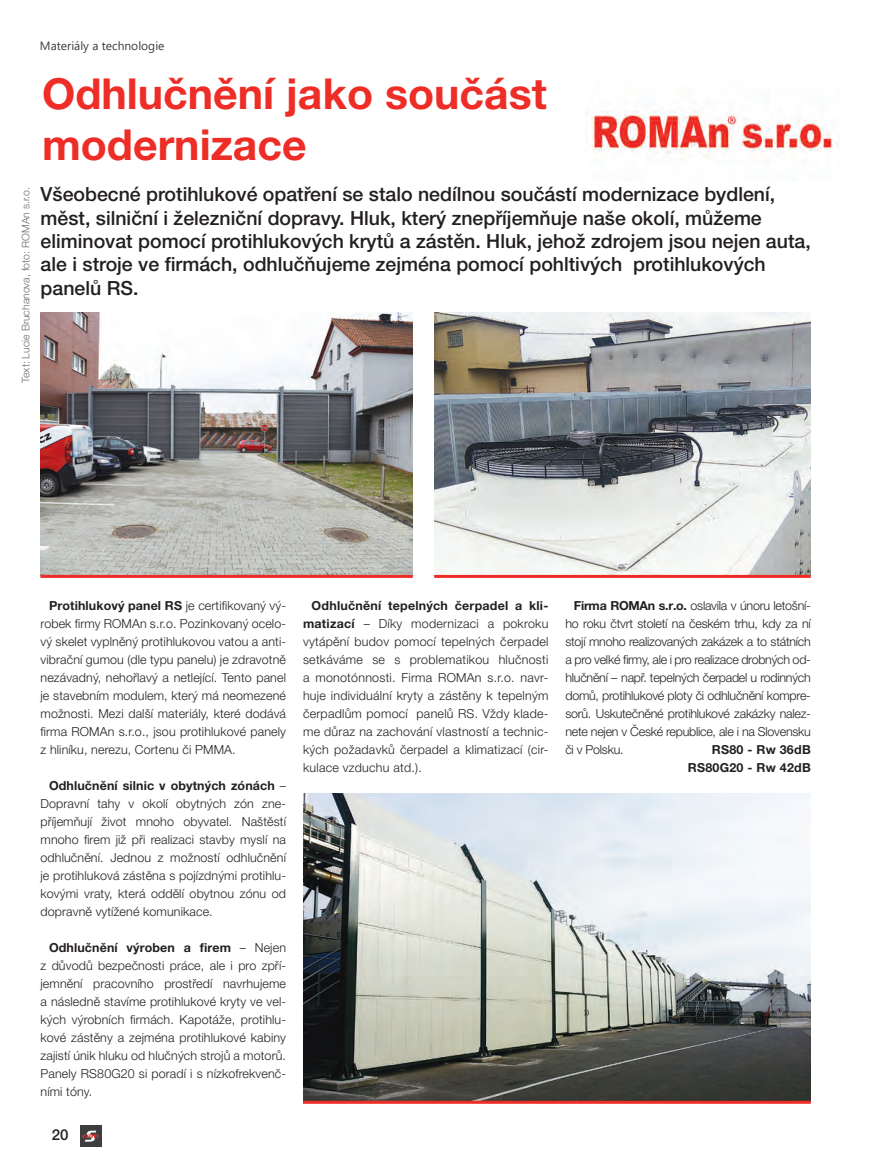
<style>
.page{position:relative;width:869px;height:1167px;background:#fff}
.page>*{position:absolute;margin:0;border:0;box-sizing:border-box;transform-origin:0 0}
.t1{font:700 42.75px/51px "Helvetica Neue LT Pro";color:#ee2d27}
.t2{font:500 19.5px/23.4px "Helvetica Neue LT Pro";color:#231f20}
.t3{font:500 15px "Helvetica Neue LT Pro";color:#231f20}
.t4{font:300 12.45px/18px "Helvetica Neue LT Pro";letter-spacing:.01em;color:#231f20;text-align:justify}
.t5{font:700 12.45px/18px "Helvetica Neue LT Pro";letter-spacing:.02em;color:#231f20;text-align:right}
.t6{font:12px "Segoe UI";color:#3e3e3f}
.t7{font:300 10.5px "Helvetica Neue LT Pro";color:#6c6d70}
.s1{font-weight:700}
</style>
<div class="page">
<img style="left:40px;top:313px;width:373px;height:262px">
<div style="left:80px;top:1125px;width:21px;height:21px;background:#3e3e3f"></div>
<svg style="left:82px;top:1130px;width:16px;height:11px"></svg>
<hr style="left:40px;top:575px;width:373px;height:3px;background:#ee2d27">
<img style="left:434px;top:313px;width:376px;height:262px">
<img style="left:303px;top:793px;width:507px;height:308px">
<hr style="left:434px;top:575px;width:376px;height:3px;background:#ee2d27">
<hr style="left:303px;top:1101px;width:507px;height:3px;background:#ee2d27">
<img style="left:585px;top:108px;width:254px;height:50px">
<p class="t6" style="left:40px;top:36px;width:126px">Materiály a technologie</p>
<h1 class="t1" style="left:42px;top:68px;width:506px">Odhlučnění jako součást modernizace</h1>
<p class="t7" style="left:19px;top:383px;width:197px;rotate:-90deg">Text: Lucie Bruchanova, foto: ROMAn s.r.o.</p>
<p class="t2" style="left:41px;top:182px;width:771px">Všeobecné protihlukové opatření se stalo nedílnou součástí modernizace bydlení, měst, silniční i železniční dopravy. Hluk, který znepříjemňuje naše okolí, můžeme eliminovat pomocí protihlukových krytů a zástěn. Hluk, jehož zdrojem jsou nejen auta, ale i stroje ve firmách, odhlučňujeme zejména pomocí pohltivých protihlukových panelů RS.</p>
<p class="t4" style="left:41px;top:596px;width:247px;text-indent:9px"><span class="s1">Protihlukový panel RS</span> je certifikovaný vý&shy;robek firmy ROMAn s.r.o. Pozinkovaný ocelo&shy;vý skelet vyplněný protihlukovou vatou a anti&shy;vibrační gumou (dle typu panelu) je zdravotně nezávadný, nehořlavý a netlející. Tento panel je stavebním modulem, který má neomezené možnosti. Mezi další materiály, které dodává firma ROMAn s.r.o., jsou protihlukové panely z hliníku, nerezu, Cortenu či PMMA.</p>
<p class="t4" style="left:41px;top:776px;width:247px;text-indent:9px"><span class="s1">Odhlučnění silnic v obytných zónách</span> – Dopravní tahy v okolí obytných zón zne&shy;příjemňují život mnoho obyvatel. Naštěstí mnoho firem již při realizaci stavby myslí na odhlučnění. Jednou z možností odhlučnění je protihluková zástěna s pojízdnými protihlu&shy;kovými vraty, která oddělí obytnou zónu od dopravně vytížené komunikace.</p>
<p class="t4" style="left:41px;top:938px;width:247px;text-indent:9px"><span class="s1">Odhlučnění výroben a firem</span> – Nejen z důvodů bezpečnosti práce, ale i pro zpří&shy;jemnění pracovního prostředí navrhujeme a následně stavíme protihlukové kryty ve vel&shy;kých výrobních firmách. Kapotáže, protihlu&shy;kové zástěny a zejména protihlukové kabiny zajistí únik hluku od hlučných strojů a motorů.<br>Panely RS80G20 si poradí i s nízkofrekvenč&shy;ními tóny.</p>
<p class="t3" style="left:52px;top:1125px;width:18px">20</p>
<p class="t4" style="left:303px;top:596px;width:247px;text-indent:9px"><span class="s1">Odhlučnění tepelných čerpadel a kli&shy;matizací</span> – Díky modernizaci a pokroku vytápění budov pomocí tepelných čerpadel setkáváme se s problematikou hlučnosti a monotónnosti. Firma ROMAn s.r.o. navr&shy;huje individuální kryty a zástěny k tepelným čerpadlům pomocí panelů RS. Vždy klade&shy;me důraz na zachování vlastností a technic&shy;kých požadavků čerpadel a klimatizací (cir&shy;kulace vzduchu atd.).</p>
<p class="t4" style="left:565px;top:596px;width:247px;text-indent:9px"><span class="s1">Firma ROMAn s.r.o.</span> oslavila v únoru letošní&shy;ho roku čtvrt století na českém trhu, kdy za ní stojí mnoho realizovaných zakázek a to státních a pro velké firmy, ale i pro realizace drobných od&shy;hlučnění – např. tepelných čerpadel u rodinných domů, protihlukové ploty či odhlučnění kompre&shy;sorů. Uskutečněné protihlukové zakázky nalez&shy;nete nejen v České republice, ale i na Slovensku či v Polsku.</p>
<p class="t5" style="left:687px;top:740px;width:124px">RS80 - Rw 36dB<br>RS80G20 - Rw 42dB</p>
</div>
